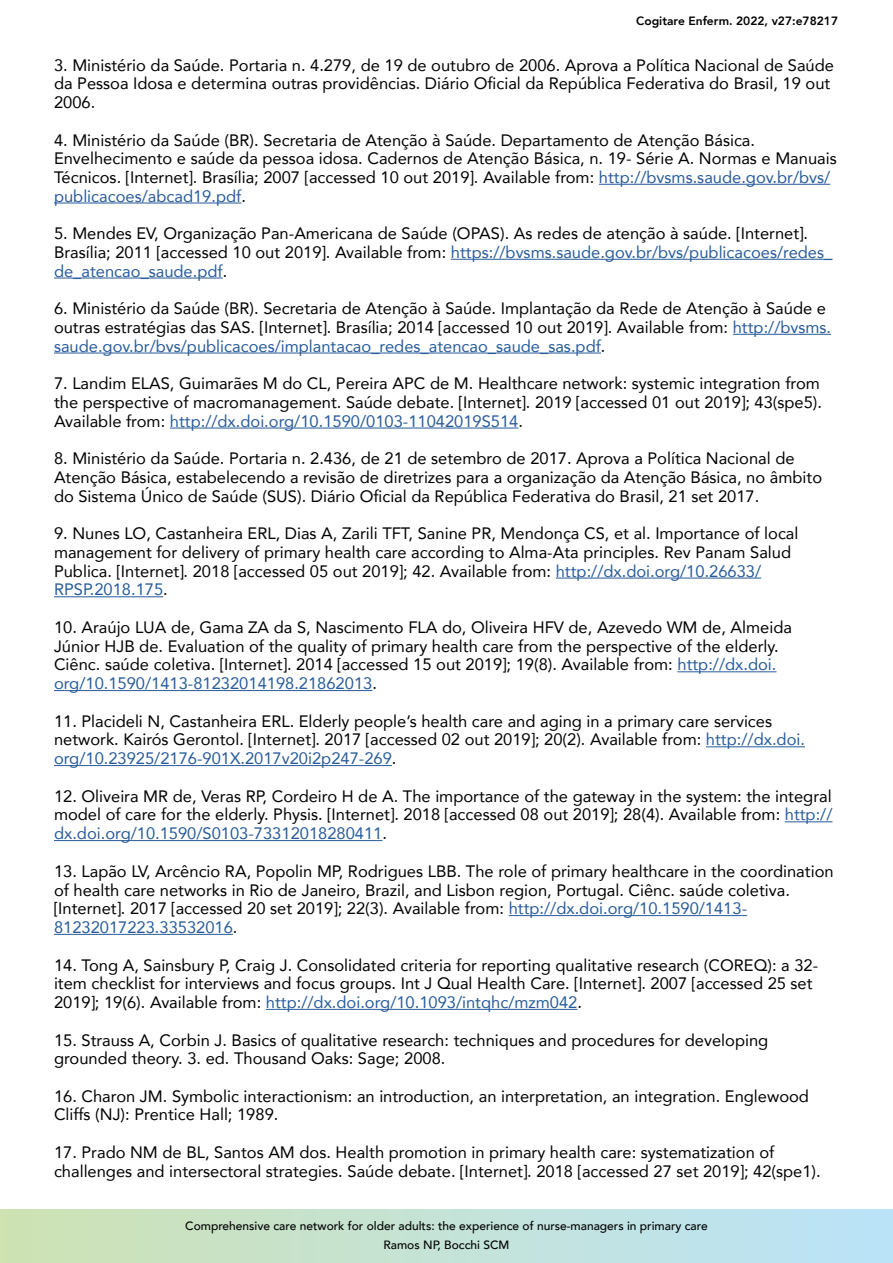
<style>
.page{position:relative;width:893px;height:1263px;background:#fff}
.page>*{position:absolute;margin:0;border:0;box-sizing:border-box;transform-origin:0 0}
.t1{font:16.5px/18.8px "Avenir";color:#000}
.t2{font:500 12px/18.6px "Avenir";color:#000;text-align:center}
.t3{font:800 12px "Avenir";color:#000}
.s1{color:#275b9b}
</style>
<div class="page">
<svg style="left:0;top:1209px;width:893px;height:54px;background:#c4e2d6"></svg>
<hr style="left:599px;top:184px;width:231px;height:1px;background:#275b9b">
<hr style="left:54px;top:203px;width:187px;height:1px;background:#275b9b">
<hr style="left:451px;top:259px;width:381px;height:1px;background:#275b9b">
<hr style="left:54px;top:278px;width:169px;height:1px;background:#275b9b">
<hr style="left:733px;top:334px;width:98px;height:1px;background:#275b9b">
<hr style="left:54px;top:353px;width:547px;height:1px;background:#275b9b">
<hr style="left:170px;top:428px;width:348px;height:1px;background:#275b9b">
<hr style="left:556px;top:578px;width:205px;height:1px;background:#275b9b">
<hr style="left:54px;top:596px;width:109px;height:1px;background:#275b9b">
<hr style="left:677px;top:671px;width:99px;height:1px;background:#275b9b">
<hr style="left:54px;top:690px;width:318px;height:1px;background:#275b9b">
<hr style="left:706px;top:746px;width:99px;height:1px;background:#275b9b">
<hr style="left:54px;top:765px;width:338px;height:1px;background:#275b9b">
<hr style="left:785px;top:821px;width:47px;height:1px;background:#275b9b">
<hr style="left:54px;top:840px;width:328px;height:1px;background:#275b9b">
<hr style="left:509px;top:915px;width:238px;height:1px;background:#275b9b">
<hr style="left:54px;top:934px;width:179px;height:1px;background:#275b9b">
<hr style="left:266px;top:1009px;width:311px;height:1px;background:#275b9b">
<p class="t3" style="left:636px;top:12px;width:203px">Cogitare Enferm. 2022, v27:e78217</p>
<p class="t1" style="left:54px;top:55px;width:781px">3. Ministério da Saúde. Portaria n. 4.279, de 19 de outubro de 2006. Aprova a Política Nacional de Saúde da Pessoa Idosa e determina outras providências. Diário Oficial da República Federativa do Brasil, 19 out<br>2006.</p>
<p class="t1" style="left:54px;top:130px;width:784px">4. Ministério da Saúde (BR). Secretaria de Atenção à Saúde. Departamento de Atenção Básica.<br>Envelhecimento e saúde da pessoa idosa. Cadernos de Atenção Básica, n. 19- Série A. Normas e Manuais Técnicos. [Internet]. Brasília; 2007 [accessed 10 out 2019]. Available from: <span class="s1">http://bvsms.saude.gov.br/bvs/ publicacoes/abcad19.pdf</span>.</p>
<p class="t1" style="left:54px;top:224px;width:780px">5. Mendes EV, Organização Pan-Americana de Saúde (OPAS). As redes de atenção à saúde. [Internet].<br>Brasília; 2011 [accessed 10 out 2019]. Available from: <span class="s1">https://bvsms.saude.gov.br/bvs/publicacoes/redes_ de_atencao_saude.pdf</span>.</p>
<p class="t1" style="left:54px;top:299px;width:779px">6. Ministério da Saúde (BR). Secretaria de Atenção à Saúde. Implantação da Rede de Atenção à Saúde e outras estratégias das SAS. [Internet]. Brasília; 2014 [accessed 10 out 2019]. Available from: <span class="s1">http://bvsms. saude.gov.br/bvs/publicacoes/implantacao_redes_atencao_saude_sas.pdf</span>.</p>
<p class="t1" style="left:54px;top:374px;width:770px">7. Landim ELAS, Guimarães M do CL, Pereira APC de M. Healthcare network: systemic integration from the perspective of macromanagement. Saúde debate. [Internet]. 2019 [accessed 01 out 2019]; 43(spe5).<br>Available from: <span class="s1">http://dx.doi.org/10.1590/0103-11042019S514</span>.</p>
<p class="t1" style="left:54px;top:449px;width:770px">8. Ministério da Saúde. Portaria n. 2.436, de 21 de setembro de 2017. Aprova a Política Nacional de<br>Atenção Básica, estabelecendo a revisão de diretrizes para a organização da Atenção Básica, no âmbito do Sistema Único de Saúde (SUS). Diário Oficial da República Federativa do Brasil, 21 set 2017.</p>
<p class="t1" style="left:54px;top:524px;width:746px">9. Nunes LO, Castanheira ERL, Dias A, Zarili TFT, Sanine PR, Mendonça CS, et al. Importance of local management for delivery of primary health care according to Alma-Ata principles. Rev Panam Salud Publica. [Internet]. 2018 [accessed 05 out 2019]; 42. Available from: <span class="s1">http://dx.doi.org/10.26633/ RPSP.2018.175</span>.</p>
<p class="t1" style="left:54px;top:617px;width:739px">10. Araújo LUA de, Gama ZA da S, Nascimento FLA do, Oliveira HFV de, Azevedo WM de, Almeida Júnior HJB de. Evaluation of the quality of primary health care from the perspective of the elderly.<br>Ciênc. saúde coletiva. [Internet]. 2014 [accessed 15 out 2019]; 19(8). Available from: <span class="s1">http://dx.doi. org/10.1590/1413-81232014198.21862013</span>.</p>
<p class="t1" style="left:54px;top:711px;width:752px">11. Placideli N, Castanheira ERL. Elderly people’s health care and aging in a primary care services network. Kairós Gerontol. [Internet]. 2017 [accessed 02 out 2019]; 20(2). Available from: <span class="s1">http://dx.doi. org/10.23925/2176-901X.2017v20i2p247-269</span>.</p>
<p class="t1" style="left:54px;top:786px;width:780px;text-align:justify">12. Oliveira MR de, Veras RP, Cordeiro H de A. The importance of the gateway in the system: the integral model of care for the elderly. Physis. [Internet]. 2018 [accessed 08 out 2019]; 28(4). Available from: <span class="s1">http:// dx.doi.org/10.1590/S0103-73312018280411</span>.</p>
<p class="t1" style="left:54px;top:861px;width:781px">13. Lapão LV, Arcêncio RA, Popolin MP, Rodrigues LBB. The role of primary healthcare in the coordination of health care networks in Rio de Janeiro, Brazil, and Lisbon region, Portugal. Ciênc. saúde coletiva. [Internet]. 2017 [accessed 20 set 2019]; 22(3). Available from: <span class="s1">http://dx.doi.org/10.1590/1413- 81232017223.33532016</span>.</p>
<p class="t1" style="left:54px;top:955px;width:766px">14. Tong A, Sainsbury P, Craig J. Consolidated criteria for reporting qualitative research (COREQ): a 32- item checklist for interviews and focus groups. Int J Qual Health Care. [Internet]. 2007 [accessed 25 set<br>2019]; 19(6). Available from: <span class="s1">http://dx.doi.org/10.1093/intqhc/mzm042</span>.</p>
<p class="t1" style="left:54px;top:1030px;width:716px">15. Strauss A, Corbin J. Basics of qualitative research: techniques and procedures for developing grounded theory. 3. ed. Thousand Oaks: Sage; 2008.</p>
<p class="t1" style="left:54px;top:1086px;width:756px">16. Charon JM. Symbolic interactionism: an introduction, an interpretation, an integration. Englewood<br>Cliffs (NJ): Prentice Hall; 1989.</p>
<p class="t1" style="left:54px;top:1142px;width:768px">17. Prado NM de BL, Santos AM dos. Health promotion in primary health care: systematization of challenges and intersectoral strategies. Saúde debate. [Internet]. 2018 [accessed 27 set 2019]; 42(spe1).</p>
<p class="t2" style="left:185px;top:1216px;width:524px">Comprehensive care network for older adults: the experience of nurse-managers in primary care<br>Ramos NP, Bocchi SCM</p>
</div>
